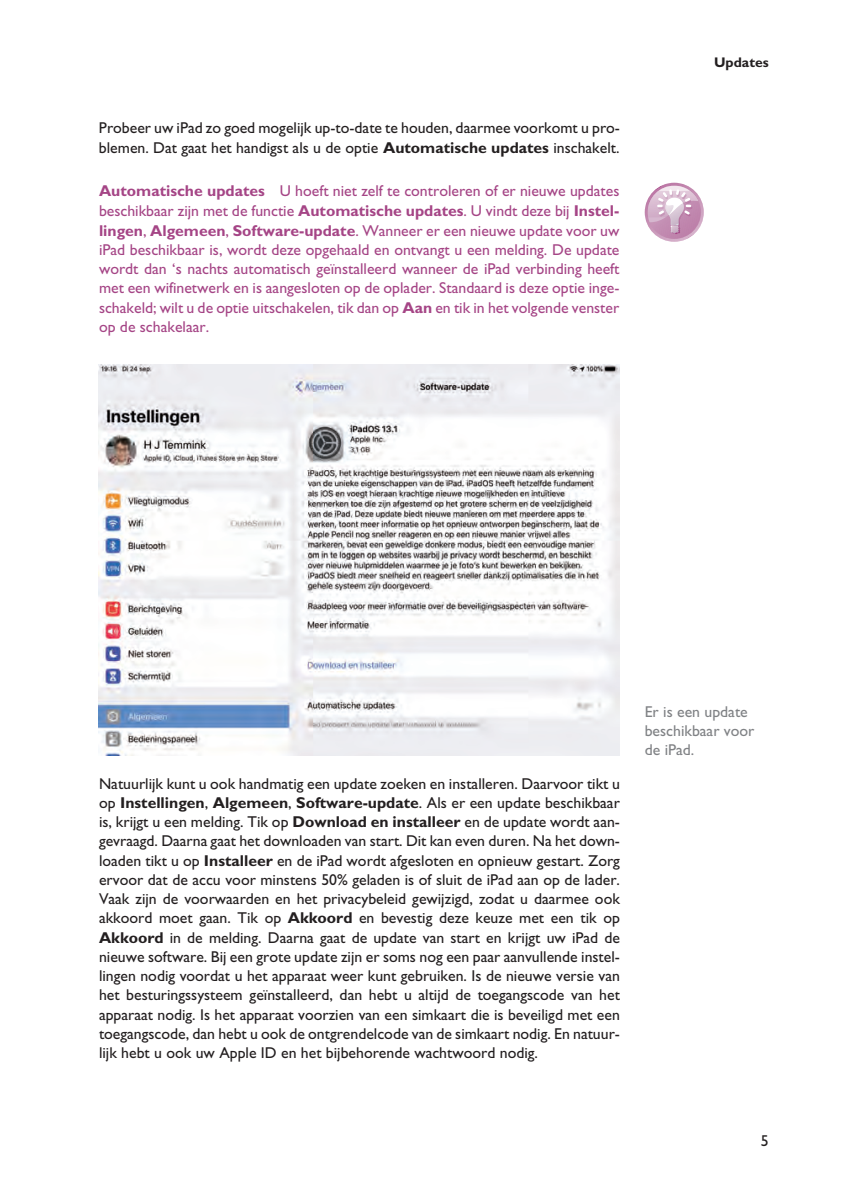
<style>
.page{position:relative;width:843px;height:1191px;background:#fff}
.page>*{position:absolute;margin:0;border:0;box-sizing:border-box;transform-origin:0 0}
.t1{font:15.75px/19.2px "Gill Sans";color:#231f20}
.t2{font:15.75px/19.4px "Gill Sans";color:#a54586;text-align:justify}
.t3{font:15.75px/19.2px "Gill Sans";color:#808285}
.t4{font:700 14px "Gill Sans";color:#231f20}
.s1{font-weight:700}
</style>
<div class="page">
<img style="left:99px;top:364px;width:521px;height:391px">
<svg style="left:645px;top:183px;width:59px;height:59px"></svg>
<p class="t1" style="left:99px;top:120px;width:522px">Probeer uw iPad zo goed mogelijk up-to-date te houden, daarmee voorkomt u pro&shy;blemen. Dat gaat het handigst als u de optie <span class="s1">Automatische updates</span> inschakelt.</p>
<p class="t2" style="left:99px;top:183px;width:522px"><span class="s1">Automatische updates</span> U hoeft niet zelf te controleren of er nieuwe updates beschikbaar zijn met de functie <span class="s1">Automatische updates</span>. U vindt deze bij <span class="s1">Instel&shy;lingen</span>, <span class="s1">Algemeen</span>, <span class="s1">Software-update</span>. Wanneer er een nieuwe update voor uw iPad beschikbaar is, wordt deze opgehaald en ontvangt u een melding. De update wordt dan ‘s nachts automatisch geïnstalleerd wanneer de iPad verbinding heeft met een wifinetwerk en is aangesloten op de oplader. Standaard is deze optie inge&shy;schakeld; wilt u de optie uitschakelen, tik dan op <span class="s1">Aan</span> en tik in het volgende venster op de schakelaar.</p>
<p class="t4" style="left:714px;top:57px;width:56px">Updates</p>
<p class="t1" style="left:99px;top:775px;width:522px;text-align:justify">Natuurlijk kunt u ook handmatig een update zoeken en installeren. Daarvoor tikt u op <span class="s1">Instellingen</span>, <span class="s1">Algemeen</span>, <span class="s1">Software-update</span>. Als er een update beschikbaar is, krijgt u een melding. Tik op <span class="s1">Download en installeer</span> en de update wordt aan&shy;gevraagd. Daarna gaat het downloaden van start. Dit kan even duren. Na het down&shy;loaden tikt u op <span class="s1">Installeer</span> en de iPad wordt afgesloten en opnieuw gestart. Zorg ervoor dat de accu voor minstens 50% geladen is of sluit de iPad aan op de lader.<br>Vaak zijn de voorwaarden en het privacybeleid gewijzigd, zodat u daarmee ook akkoord moet gaan. Tik op <span class="s1">Akkoord</span> en bevestig deze keuze met een tik op <span class="s1">Akkoord</span> in de melding. Daarna gaat de update van start en krijgt uw iPad de nieuwe software. Bij een grote update zijn er soms nog een paar aanvullende instel&shy;lingen nodig voordat u het apparaat weer kunt gebruiken. Is de nieuwe versie van het besturingssysteem geïnstalleerd, dan hebt u altijd de toegangscode van het apparaat nodig. Is het apparaat voorzien van een simkaart die is beveiligd met een toegangscode, dan hebt u ook de ontgrendelcode van de simkaart nodig. En natuur&shy;lijk hebt u ook uw Apple ID en het bijbehorende wachtwoord nodig.</p>
<p class="t3" style="left:645px;top:703px;width:111px">Er is een update beschikbaar voor de iPad.</p>
<p class="t1" style="left:761px;top:1133px;width:9px">5</p>
</div>
